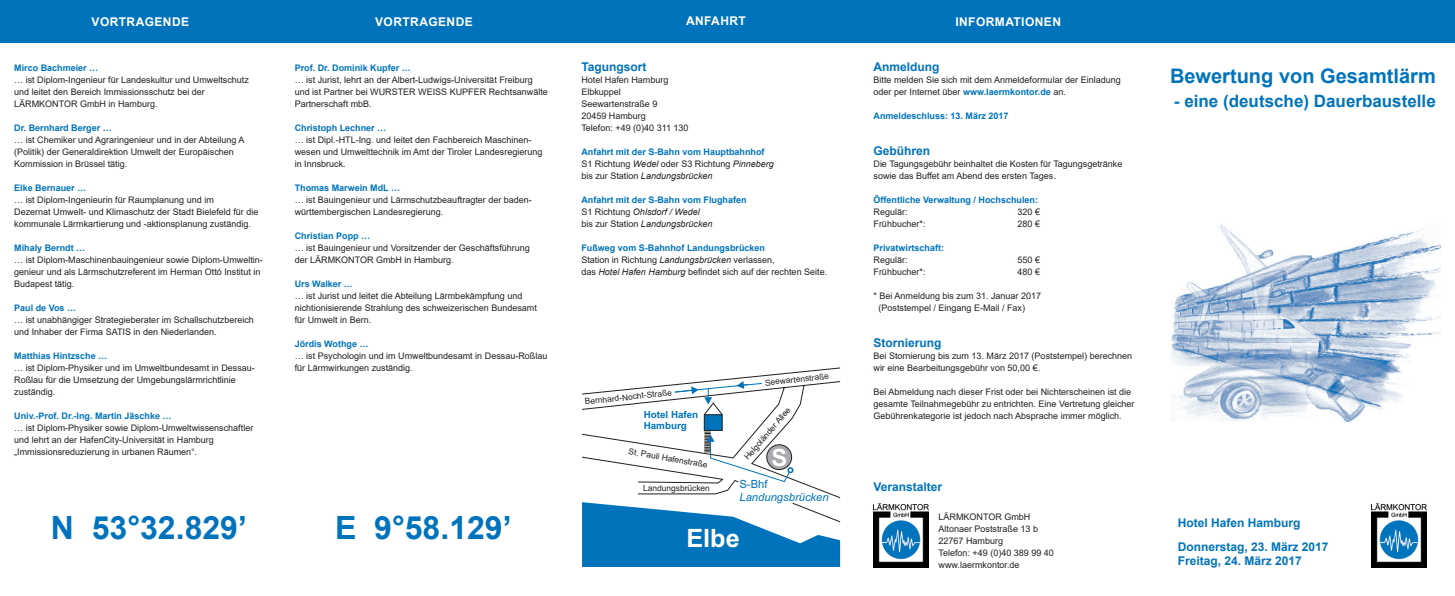
<style>
.page{position:relative;width:1455px;height:596px;background:#fff}
.page>*{position:absolute;margin:0;border:0;box-sizing:border-box;transform-origin:0 0}
.Koordinaten{font:700 32px "Arial";color:#0073bc}
.t1{font:700 25.2px "Arial";color:#fff}
.t2{font:700 23.8px "Arial";color:#fff}
.Tagungstitelseite{font:700 20px "Arial";color:#0073bc}
.Tagungstitelseite-2{font:700 17px "Arial";color:#0073bc}
.Tagungstitelseite-3{font:700 12px/14px "Arial";color:#0073bc}
.Überschrift_Weiß_fet{font:700 12px "Arial";letter-spacing:.035em;color:#fff}
.Überschrift_Blau_Fet{font:700 12px "Arial";color:#0073bc}
.Fließ_Schwarz_normal{font:700 12px "Arial";color:#0073bc}
.t3{font:italic 11.2px/12.5px "Arial";color:#0073bc}
.t4{font:700 9.8px/11px "Arial";color:#0073bc}
.Fließtext{font:9px/12px "Arial";color:#231f20}
.Fließ_Schwarz_normal-2{font:9px/12px "Arial";color:#231f20}
.Fließtext-2{font:700 9px "Arial";color:#0073bc}
.Fließ_Blau_fett{font:700 9px "Arial";color:#0073bc}
.Fließ_Schwarz_normal-3{font:700 9px/12px "Arial";color:#0073bc}
.Fließtext_ohne_Grund{font:9px/12px "Arial";color:#231f20}
.Fließ_Schwarz_normal-4{font:italic 9px "Arial";color:#231f20}
.t5{font:8.4px "Arial";letter-spacing:-.01em;color:#231f20}
.s1{font-style:italic}
.s2{font-style:normal}
.s3{font-weight:700;color:#0073bc}
.s4{font-weight:400;color:#231f20}
</style>
<div class="page">
<img style="left:1171px;top:224px;width:269px;height:197px">
<div style="left:0;top:0;width:1454px;height:43px;background:#0073bc"></div>
<svg style="left:583px;top:367px;width:256px;height:199px"></svg>
<img style="left:873px;top:503px;width:55px;height:64px">
<img style="left:1371px;top:503px;width:55px;height:64px">
<p class="Überschrift_Weiß_fet" style="left:92px;top:13px;width:99px">VORTRAGENDE</p>
<p class="Überschrift_Weiß_fet" style="left:375px;top:13px;width:99px">VORTRAGENDE</p>
<p class="Fließtext-2" style="left:14px;top:61px;width:86px">Mirco Bachmeier …</p>
<p class="Fließtext" style="left:14px;top:73px;width:236px">… ist Diplom-Ingenieur für Landeskultur und Umweltschutz und leitet den Bereich Immissionsschutz bei der<br>LÄRMKONTOR GmbH in Hamburg.</p>
<p class="Fließtext-2" style="left:14px;top:121px;width:99px">Dr. Bernhard Berger …</p>
<p class="Fließtext" style="left:14px;top:133px;width:232px">… ist Chemiker und Agraringenieur und in der Abteilung A (Politik) der Generaldirektion Umwelt der Europäischen<br>Kommission in Brüssel tätig.</p>
<p class="Fließtext-2" style="left:14px;top:181px;width:74px">Elke Bernauer …</p>
<p class="Fließtext" style="left:14px;top:193px;width:246px">… ist Diplom-Ingenieurin für Raumplanung und im<br>Dezernat Umwelt- und Klimaschutz der Stadt Bielefeld für die kommunale Lärmkartierung und -aktionsplanung zuständig.</p>
<p class="Fließtext-2" style="left:14px;top:241px;width:73px">Mihaly Berndt …</p>
<p class="Fließtext" style="left:14px;top:253px;width:250px">… ist Diplom-Maschinenbauingenieur sowie Diplom-Umweltin&shy;genieur und als Lärmschutzreferent im Herman Ottó Institut in<br>Budapest tätig.</p>
<p class="Fließtext-2" style="left:14px;top:301px;width:63px">Paul de Vos …</p>
<p class="Fließtext" style="left:14px;top:313px;width:241px">… ist unabhängiger Strategieberater im Schallschutzbereich und Inhaber der Firma SATIS in den Niederlanden.</p>
<p class="Fließtext-2" style="left:14px;top:349px;width:95px">Matthias Hintzsche …</p>
<p class="Fließtext" style="left:14px;top:361px;width:242px">… ist Diplom-Physiker und im Umweltbundesamt in Dessau-<br>Roßlau für die Umsetzung der Umgebungslärmrichtlinie zuständig.</p>
<p class="Fließtext-2" style="left:14px;top:409px;width:159px">Univ.-Prof. Dr.-Ing. Martin Jäschke …</p>
<p class="Fließtext" style="left:14px;top:421px;width:241px">… ist Diplom-Physiker sowie Diplom-Umweltwissenschaftler und lehrt an der HafenCity-Universität in Hamburg „Immissionsreduzierung in urbanen Räumen“.</p>
<p class="Fließtext-2" style="left:295px;top:61px;width:118px">Prof. Dr. Dominik Kupfer …</p>
<p class="Fließtext" style="left:295px;top:73px;width:255px">… ist Jurist, lehrt an der Albert-Ludwigs-Universität Freiburg und ist Partner bei WURSTER WEISS KUPFER Rechtsanwälte<br>Partnerschaft mbB.</p>
<p class="Fließtext-2" style="left:295px;top:121px;width:93px">Christoph Lechner …</p>
<p class="Fließtext" style="left:295px;top:133px;width:249px">… ist Dipl.-HTL-Ing. und leitet den Fachbereich Maschinen&shy;wesen und Umwelttechnik im Amt der Tiroler Landesregierung in Innsbruck.</p>
<p class="Fließtext-2" style="left:295px;top:181px;width:107px">Thomas Marwein MdL …</p>
<p class="Fließtext" style="left:295px;top:193px;width:239px">… ist Bauingenieur und Lärmschutzbeauftragter der baden&shy;württembergischen Landesregierung.</p>
<p class="Fließtext-2" style="left:295px;top:229px;width:77px">Christian Popp …</p>
<p class="Fließtext" style="left:295px;top:241px;width:237px">… ist Bauingenieur und Vorsitzender der Geschäftsführung der LÄRMKONTOR GmbH in Hamburg.</p>
<p class="Fließtext-2" style="left:295px;top:277px;width:60px">Urs Walker …</p>
<p class="Fließtext" style="left:295px;top:289px;width:244px">… ist Jurist und leitet die Abteilung Lärmbekämpfung und nichtionisierende Strahlung des schweizerischen Bundesamt für Umwelt in Bern.</p>
<p class="Fließtext-2" style="left:295px;top:337px;width:75px">Jördis Wothge …</p>
<p class="Fließtext" style="left:295px;top:349px;width:254px">… ist Psychologin und im Umweltbundesamt in Dessau-Roßlau für Lärmwirkungen zuständig.</p>
<p class="Überschrift_Weiß_fet" style="left:686px;top:12px;width:61px">ANFAHRT</p>
<p class="Überschrift_Blau_Fet" style="left:581px;top:58px;width:67px">Tagungsort</p>
<p class="Fließ_Schwarz_normal-2" style="left:581px;top:73px;width:89px">Hotel Hafen Hamburg<br>Elbkuppel</p>
<p class="Fließ_Schwarz_normal-2" style="left:581px;top:97px;width:78px">Seewartenstraße 9</p>
<p class="Fließ_Schwarz_normal-2" style="left:581px;top:109px;width:66px">20459 Hamburg</p>
<p class="Fließ_Schwarz_normal-2" style="left:581px;top:121px;width:109px">Telefon: +49 (0)40 311 130</p>
<p class="Fließ_Blau_fett" style="left:581px;top:145px;width:185px">Anfahrt mit der S-Bahn vom Hauptbahnhof</p>
<p class="Fließ_Schwarz_normal-2" style="left:581px;top:157px;width:194px">S1 Richtung <span class="s1">Wedel</span> oder S3 Richtung <span class="s1">Pinneberg </span>bis zur Station <span class="s1">Landungsbrücken</span></p>
<p class="Fließ_Blau_fett" style="left:581px;top:193px;width:167px">Anfahrt mit der S-Bahn vom Flughafen</p>
<p class="Fließ_Schwarz_normal-4" style="left:581px;top:206px;width:120px"><span class="s2">S1 Richtung</span> Ohlsdorf / Wedel</p>
<p class="Fließ_Schwarz_normal-4" style="left:581px;top:218px;width:133px"><span class="s2">bis zur Station</span> Landungsbrücken</p>
<p class="Fließ_Blau_fett" style="left:581px;top:241px;width:185px">Fußweg vom S-Bahnhof Landungsbrücken</p>
<p class="Fließ_Schwarz_normal-2" style="left:581px;top:253px;width:247px">Station in Richtung <span class="s1">Landungsbrücken</span> verlassen,<br>das <span class="s1">Hotel Hafen Hamburg</span> befindet sich auf der rechten Seite.</p>
<p class="t5" style="left:584px;top:398px;width:89px;rotate:-6deg">Bernhard-Nocht-Straße</p>
<p class="t4" style="left:643px;top:410px;width:56px">Hotel Hafen<br>Hamburg</p>
<p class="t5" style="left:629px;top:447px;width:81px;rotate:10deg">St. Pauli Hafenstraße</p>
<p class="t5" style="left:643px;top:484px;width:68px">Landungsbrücken</p>
<p class="t5" style="left:764px;top:379px;width:66px;rotate:-6deg">Seewartenstraße</p>
<p class="t5" style="left:743px;top:456px;width:67px;rotate:-49deg">Helgoländer Allee</p>
<p class="t2" style="left:771px;top:448px;width:17px">S</p>
<p class="t3" style="left:739px;top:478px;width:91px"><span class="s2">S-Bhf<br></span>Landungsbrücken</p>
<p class="Überschrift_Weiß_fet" style="left:955px;top:13px;width:107px">INFORMATIONEN</p>
<p class="Überschrift_Blau_Fet" style="left:873px;top:58px;width:67px">Anmeldung</p>
<p class="Fließ_Schwarz_normal-2" style="left:873px;top:73px;width:249px">Bitte melden Sie sich mit dem Anmeldeformular der Einladung oder per Internet über <span class="s3">www.laermkontor.de</span> an.</p>
<p class="Fließ_Schwarz_normal-3" style="left:873px;top:110px;width:137px">Anmeldeschluss: 13. März 2017</p>
<p class="Fließ_Schwarz_normal" style="left:873px;top:142px;width:58px">Gebühren</p>
<p class="Fließ_Schwarz_normal-2" style="left:873px;top:157px;width:250px">Die Tagungsgebühr beinhaltet die Kosten für Tagungsgetränke sowie das Buffet am Abend des ersten Tages.</p>
<p class="Fließ_Schwarz_normal-3" style="left:873px;top:194px;width:166px">Öffentliche Verwaltung / Hochschulen:<br><span class="s4">Regulär:</span></p>
<p class="Fließ_Schwarz_normal-2" style="left:1017px;top:205px;width:24px">320 €</p>
<p class="Fließ_Schwarz_normal-2" style="left:873px;top:217px;width:54px">Frühbucher*:</p>
<p class="Fließ_Schwarz_normal-2" style="left:1017px;top:217px;width:24px">280 €</p>
<p class="Fließ_Schwarz_normal-3" style="left:873px;top:242px;width:72px">Privatwirtschaft:<br><span class="s4">Regulär:</span></p>
<p class="Fließ_Schwarz_normal-2" style="left:1017px;top:253px;width:24px">550 €</p>
<p class="Fließ_Schwarz_normal-2" style="left:873px;top:265px;width:54px">Frühbucher*:</p>
<p class="Fließ_Schwarz_normal-2" style="left:1017px;top:265px;width:24px">480 €</p>
<p class="Fließ_Schwarz_normal-2" style="left:873px;top:289px;width:169px">* Bei Anmeldung bis zum 31. Januar 2017</p>
<p class="Fließ_Schwarz_normal-2" style="left:878px;top:301px;width:148px">(Poststempel / Eingang E-Mail / Fax)</p>
<p class="Überschrift_Blau_Fet" style="left:873px;top:334px;width:70px">Stornierung</p>
<p class="Fließ_Schwarz_normal-2" style="left:873px;top:349px;width:260px">Bei Stornierung bis zum 13. März 2017 (Poststempel) berechnen wir eine Bearbeitungsgebühr von 50,00 €.</p>
<p class="Fließ_Schwarz_normal-2" style="left:873px;top:385px;width:262px">Bei Abmeldung nach dieser Frist oder bei Nichterscheinen ist die gesamte Teilnahmegebühr zu entrichten. Eine Vertretung gleicher<br>Gebührenkategorie ist jedoch nach Absprache immer möglich.</p>
<p class="Fließ_Schwarz_normal" style="left:873px;top:478px;width:70px">Veranstalter</p>
<p class="Koordinaten" style="left:51px;top:505px;width:198px">N 53°32.829’</p>
<p class="Koordinaten" style="left:335px;top:505px;width:178px">E 9°58.129’</p>
<p class="Fließtext_ohne_Grund" style="left:938px;top:510px;width:101px">LÄRMKONTOR GmbH<br>Altonaer Poststraße 13 b</p>
<p class="Fließtext_ohne_Grund" style="left:938px;top:534px;width:117px">22767 Hamburg<br>Telefon: +49 (0)40 389 99 40 www.laermkontor.de</p>
<p class="t1" style="left:686px;top:528px;width:55px">Elbe</p>
<p class="Tagungstitelseite" style="left:1169px;top:62px;width:267px">Bewertung von Gesamtlärm</p>
<p class="Tagungstitelseite-2" style="left:1173px;top:89px;width:263px">- eine (deutsche) Dauerbaustelle</p>
<p class="Tagungstitelseite-3" style="left:1177px;top:516px;width:124px">Hotel Hafen Hamburg</p>
<p class="Tagungstitelseite-3" style="left:1177px;top:540px;width:152px">Donnerstag, 23. März 2017<br>Freitag, 24. März 2017</p>
</div>
